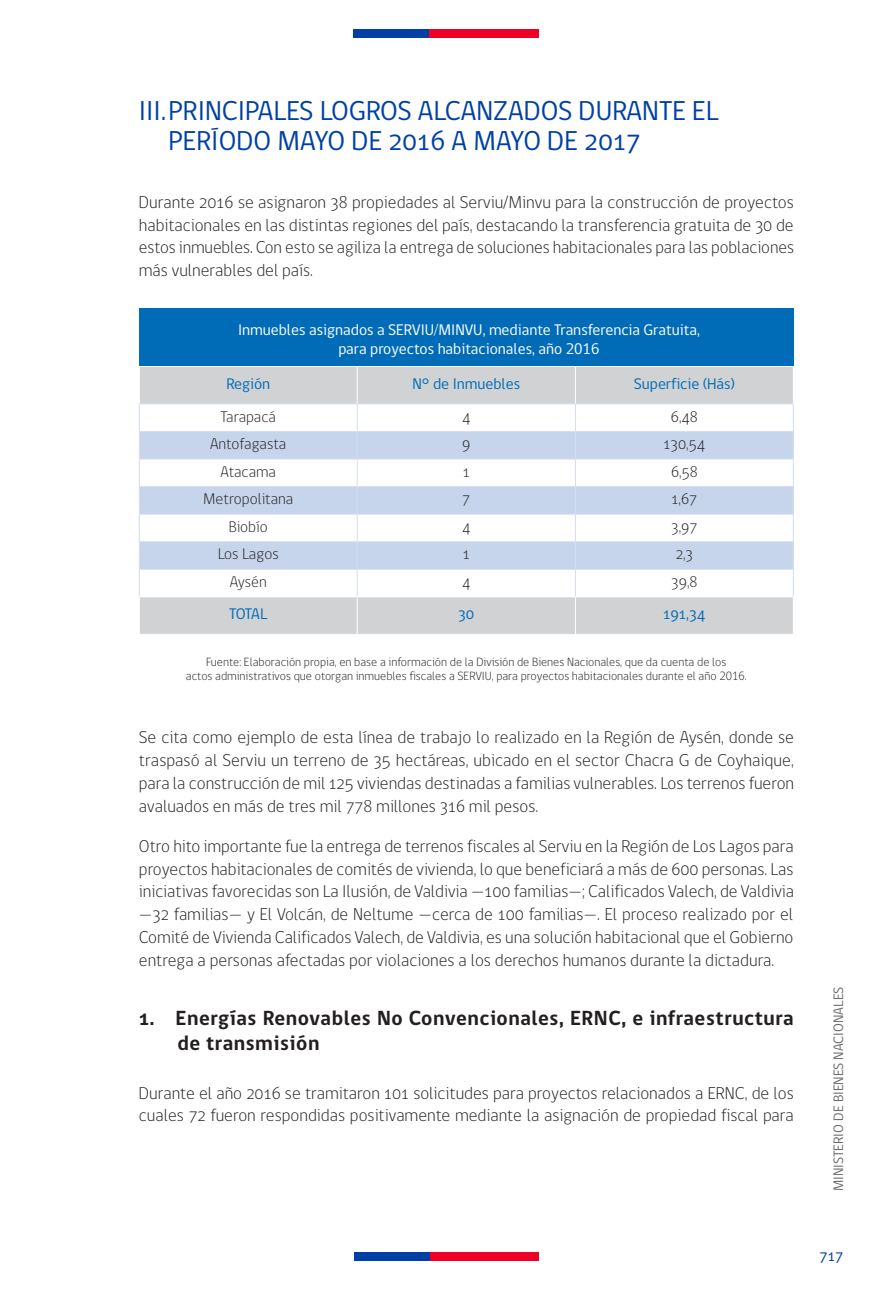
<style>
.page{position:relative;width:893px;height:1290px;background:#fff}
.page>*{position:absolute;margin:0;border:0;box-sizing:border-box;transform-origin:0 0}
.t1{font:28px/29.8px "gob CL";color:#0040a6}
.t2{font:700 21px/24.5px "gob CL";letter-spacing:.025em;color:#231f20}
.t3{font:300 17.5px/22.8px "gob CL";color:#231f20;text-align:justify}
.t4{font:15.75px/19.2px "gob CL";color:#fff;text-align:center}
.t5{font:300 15.75px "gob CL";color:#231f20}
.t6{font:15.75px "gob CL";color:#006cb7}
.t7{font:15.75px "gob CL";color:#0040a6}
.t8{font:14px "gob CL";color:#6c6d70}
.t9{font:300 12.25px/14px "gob CL";color:#231f20;text-align:center}
</style>
<div class="page">
<div style="left:430px;top:1252px;width:109px;height:8px;background:#ef0027"></div>
<div style="left:354px;top:1252px;width:76px;height:8px;background:#0040a6"></div>
<div style="left:429px;top:30px;width:110px;height:8px;background:#ef0027"></div>
<div style="left:354px;top:30px;width:75px;height:8px;background:#0040a6"></div>
<div style="left:140px;top:367px;width:653px;height:267px;background:#d1d2d4"></div>
<svg style="left:140px;top:404px;width:653px;height:192px"></svg>
<svg style="left:140px;top:432px;width:653px;height:137px;fill:#c6d4ec"></svg>
<hr style="left:357px;top:367px;width:1px;height:36px;background:#fff">
<hr style="left:575px;top:367px;width:1px;height:36px;background:#fff">
<hr style="left:357px;top:597px;width:1px;height:37px;background:#fff">
<hr style="left:575px;top:597px;width:1px;height:37px;background:#fff">
<hr style="left:139px;top:431px;width:218px;height:1px;background:#d4def0">
<hr style="left:357px;top:431px;width:218px;height:1px;background:#d4def0">
<hr style="left:575px;top:431px;width:219px;height:1px;background:#d4def0">
<hr style="left:139px;top:486px;width:218px;height:1px;background:#d4def0">
<hr style="left:357px;top:486px;width:218px;height:1px;background:#d4def0">
<hr style="left:575px;top:486px;width:219px;height:1px;background:#d4def0">
<hr style="left:139px;top:541px;width:218px;height:1px;background:#d4def0">
<hr style="left:357px;top:541px;width:218px;height:1px;background:#d4def0">
<svg style="left:357px;top:404px;width:1px;height:192px"></svg>
<hr style="left:575px;top:541px;width:219px;height:1px;background:#d4def0">
<svg style="left:575px;top:404px;width:1px;height:192px"></svg>
<hr style="left:139px;top:403px;width:218px;height:1px;background:#d4def0">
<hr style="left:357px;top:403px;width:218px;height:1px;background:#d4def0">
<hr style="left:575px;top:403px;width:219px;height:1px;background:#d4def0">
<hr style="left:139px;top:459px;width:218px;height:1px;background:#d4def0">
<hr style="left:357px;top:459px;width:218px;height:1px;background:#d4def0">
<hr style="left:575px;top:459px;width:219px;height:1px;background:#d4def0">
<hr style="left:139px;top:514px;width:218px;height:1px;background:#d4def0">
<hr style="left:357px;top:514px;width:218px;height:1px;background:#d4def0">
<hr style="left:575px;top:514px;width:219px;height:1px;background:#d4def0">
<hr style="left:139px;top:569px;width:218px;height:1px;background:#d4def0">
<hr style="left:357px;top:569px;width:218px;height:1px;background:#d4def0">
<hr style="left:575px;top:569px;width:219px;height:1px;background:#d4def0">
<hr style="left:139px;top:596px;width:218px;height:1px;background:#fff">
<hr style="left:357px;top:596px;width:218px;height:1px;background:#fff">
<hr style="left:575px;top:596px;width:219px;height:1px;background:#fff">
<svg style="left:139px;top:404px;width:1px;height:192px"></svg>
<svg style="left:793px;top:404px;width:1px;height:192px"></svg>
<div style="left:139px;top:308px;width:655px;height:58px;background:#006cb7"></div>
<h1 class="t1" style="left:169px;top:97px;width:552px;text-indent:-30px">III.PRINCIPALES LOGROS ALCANZADOS DURANTE EL<br>PERÍODO MAYO DE 2016 A MAYO DE 2017</h1>
<p class="t3" style="left:139px;top:191px;width:657px">Durante 2016 se asignaron 38 propiedades al Serviu/Minvu para la construcción de proyectos habitacionales en las distintas regiones del país, destacando la transferencia gratuita de 30 de estos inmuebles. Con esto se agiliza la entrega de soluciones habitacionales para las poblaciones más vulnerables del país.</p>
<p class="t4" style="left:238px;top:320px;width:463px">Inmuebles asignados a SERVIU/MINVU, mediante Transferencia Gratuita, para proyectos habitacionales, año 2016</p>
<p class="t6" style="left:226px;top:373px;width:45px">Región</p>
<p class="t6" style="left:412px;top:373px;width:109px">N° de Inmuebles</p>
<p class="t6" style="left:634px;top:373px;width:103px">Superficie (Hás)</p>
<p class="t5" style="left:220px;top:405px;width:57px">Tarapacá</p>
<p class="t5" style="left:462px;top:405px;width:10px">4</p>
<p class="t5" style="left:671px;top:405px;width:29px">6,48</p>
<p class="t5" style="left:210px;top:433px;width:78px">Antofagasta</p>
<p class="t5" style="left:462px;top:433px;width:10px">9</p>
<p class="t5" style="left:663px;top:433px;width:43px">130,54</p>
<p class="t5" style="left:220px;top:461px;width:57px">Atacama</p>
<p class="t5" style="left:463px;top:461px;width:9px">1</p>
<p class="t5" style="left:671px;top:461px;width:28px">6,58</p>
<p class="t5" style="left:203px;top:488px;width:92px">Metropolitana</p>
<p class="t5" style="left:462px;top:488px;width:10px">7</p>
<p class="t5" style="left:671px;top:488px;width:27px">1,67</p>
<p class="t5" style="left:229px;top:516px;width:41px">Biobío</p>
<p class="t5" style="left:462px;top:516px;width:10px">4</p>
<p class="t5" style="left:671px;top:516px;width:28px">3,97</p>
<p class="t5" style="left:218px;top:543px;width:63px">Los Lagos</p>
<p class="t5" style="left:463px;top:543px;width:9px">1</p>
<p class="t5" style="left:676px;top:543px;width:19px">2,3</p>
<p class="t5" style="left:230px;top:571px;width:38px">Aysén</p>
<p class="t5" style="left:462px;top:571px;width:10px">4</p>
<p class="t5" style="left:671px;top:571px;width:28px">39,8</p>
<p class="t6" style="left:229px;top:603px;width:40px">TOTAL</p>
<p class="t6" style="left:458px;top:603px;width:18px">30</p>
<p class="t6" style="left:663px;top:603px;width:44px">191,34</p>
<p class="t9" style="left:186px;top:655px;width:562px">Fuente: Elaboración propia, en base a información de la División de Bienes Nacionales, que da cuenta de los<br>actos administrativos que otorgan inmuebles fiscales a SERVIU, para proyectos habitacionales durante el año 2016.</p>
<p class="t3" style="left:139px;top:726px;width:657px">Se cita como ejemplo de esta línea de trabajo lo realizado en la Región de Aysén, donde se traspasó al Serviu un terreno de 35 hectáreas, ubicado en el sector Chacra G de Coyhaique, para la construcción de mil 125 viviendas destinadas a familias vulnerables. Los terrenos fueron avaluados en más de tres mil 778 millones 316 mil pesos.</p>
<p class="t3" style="left:139px;top:835px;width:657px">Otro hito importante fue la entrega de terrenos fiscales al Serviu en la Región de Los Lagos para proyectos habitacionales de comités de vivienda, lo que beneficiará a más de 600 personas. Las iniciativas favorecidas son La Ilusión, de Valdivia —100 familias—; Calificados Valech, de Valdivia —32 familias— y El Volcán, de Neltume —cerca de 100 familias—. El proceso realizado por el Comité de Vivienda Calificados Valech, de Valdivia, es una solución habitacional que el Gobierno entrega a personas afectadas por violaciones a los derechos humanos durante la dictadura.</p>
<p class="t2" style="left:177px;top:1006px;width:618px;text-indent:-38px">1. Energías Renovables No Convencionales, ERNC, e infraestructura de transmisión</p>
<p class="t3" style="left:139px;top:1082px;width:656px">Durante el año 2016 se tramitaron 101 solicitudes para proyectos relacionados a ERNC, de los cuales 72 fueron respondidas positivamente mediante la asignación de propiedad fiscal para</p>
<p class="t8" style="left:829px;top:1191px;width:206px;rotate:-90deg">MINISTERIO DE BIENES NACIONALES</p>
<p class="t7" style="left:819px;top:1244px;width:25px">717</p>
</div>
